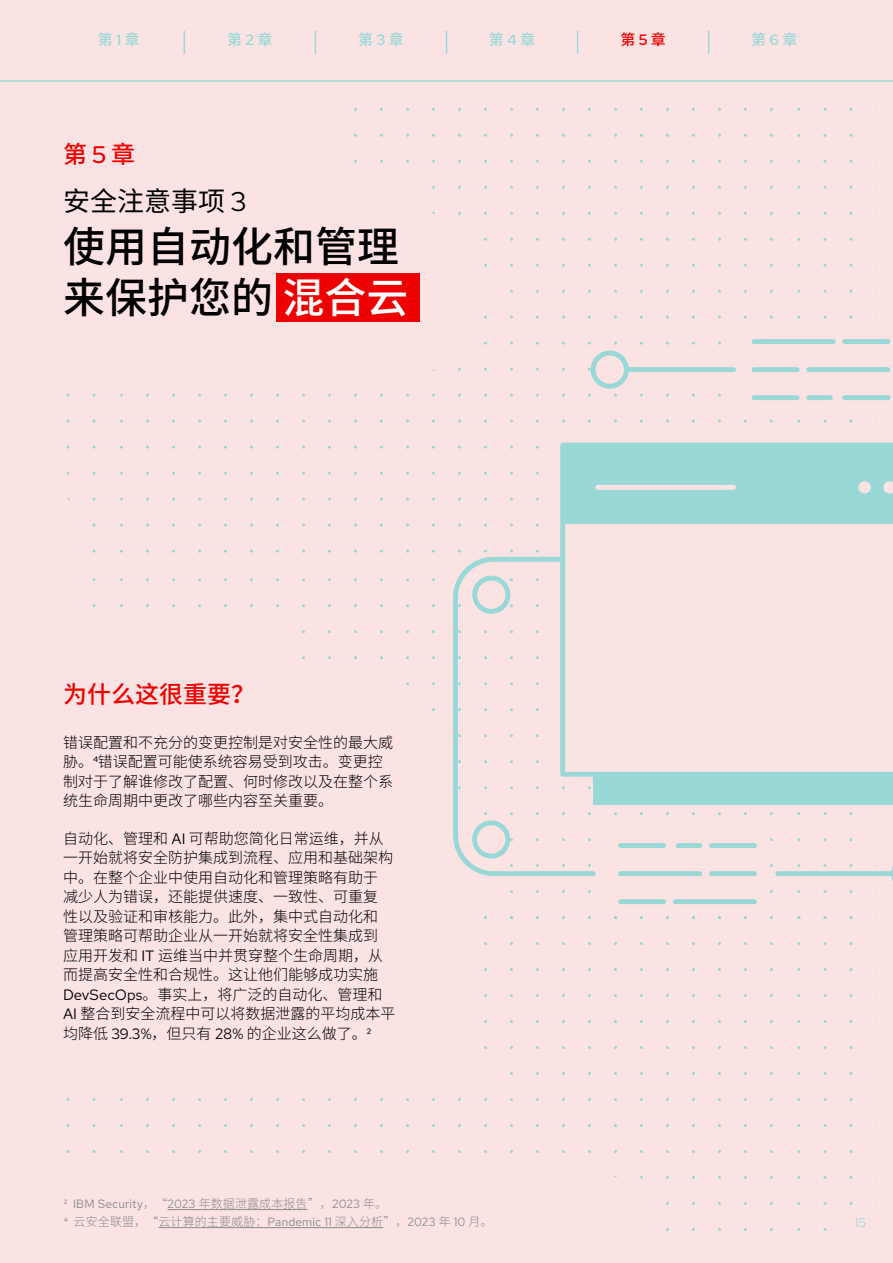
<style>
.page{position:relative;width:893px;height:1263px;background:#fff}
.page>*{position:absolute;margin:0;border:0;box-sizing:border-box;transform-origin:0 0}
.Main_-_Subhead_15_19{font:500 42px/50.4px "Noto Sans SC";color:#000}
.Text_Block_Callouts{font:27px "Noto Sans SC";color:#000}
.Small_Subhead{font:500 24px "Noto Sans SC";color:#e00}
.Chatper_Titles{font:500 24px "Noto Sans SC";color:#e00}
.Main_-_Body_copy{font:300 15px/19.5px "Noto Sans SC";color:#000}
.Main_-_Body_copy-2{font:500 15px "Noto Sans SC";color:#99d9d9}
.Main_-_Body_copy-3{font:500 15px "Noto Sans SC";color:#e00}
.t1{font:12.75px "Red Hat Text";color:#99d9d9}
.t2{font:300 12px "Noto Sans SC";letter-spacing:.01em;color:#8b8b8b}
.t3{font:12px "Red Hat Text";letter-spacing:.01em;color:#8b8b8b}
.s1{font-family:"Red Hat Text"}
.s2{font-family:"Red Hat Display"}
.s3{color:#fff}
.s4{font-family:"Red Hat Text";font-weight:400}
.s5{font-family:"Noto Sans SC";font-weight:300}
</style>
<div class="page">
<div style="left:0;top:0;width:893px;height:81px;background:#fce3e3"></div>
<svg style="left:184px;top:31px;width:1px;height:23px"></svg>
<svg style="left:315px;top:31px;width:1px;height:23px"></svg>
<svg style="left:446px;top:31px;width:1px;height:23px"></svg>
<svg style="left:577px;top:31px;width:1px;height:23px"></svg>
<svg style="left:708px;top:31px;width:1px;height:23px"></svg>
<div style="left:0;top:80px;width:893px;height:1183px;background:#fce3e3"></div>
<div style="left:0;top:89px;width:653px;height:1155px;background:#fce3e3"></div>
<div style="left:63px;top:725px;width:204px;height:36px;background:#fce3e3"></div>
<div style="left:63px;top:763px;width:357px;height:309px;background:#fce3e3"></div>
<div style="left:0;top:313px;width:385px;height:68px;background:#fce3e3;border-radius:18px"></div>
<div style="left:54px;top:271px;width:442px;height:42px;background:#fce3e3;border-radius:18px"></div>
<div style="left:54px;top:228px;width:367px;height:43px;background:#fce3e3;border-radius:18px"></div>
<div style="left:54px;top:179px;width:287px;height:51px;background:#fce3e3;border-radius:18px"></div>
<div style="left:54px;top:146px;width:139px;height:41px;background:#fce3e3;border-radius:18px"></div>
<div style="left:64px;top:1191px;width:577px;height:45px;background:#fce3e3"></div>
<hr style="left:167px;top:1209px;width:141px;height:1px;background:#8b8b8b">
<hr style="left:158px;top:1227px;width:225px;height:1px;background:#8b8b8b">
<div style="left:606px;top:831px;width:155px;height:77px;background:#fce3e3"></div>
<div style="left:276px;top:273px;width:144px;height:48px;background:#e00"></div>
<div style="left:745px;top:323px;width:148px;height:87px;background:#fce3e3"></div>
<svg style="left:453px;top:554px;width:440px;height:324px;background:#eae0e0"></svg>
<div style="left:778px;top:871px;width:115px;height:5px;background:#9ad8d8"></div>
<div style="left:560px;top:443px;width:333px;height:334px;background:#fce3e3"></div>
<div style="left:475px;top:578px;width:33px;height:33px;background:#fce3e3;border-radius:50%"></div>
<div style="left:472px;top:576px;width:38px;height:38px;border:5px solid #9ad8d8;border-radius:50%"></div>
<div style="left:475px;top:823px;width:33px;height:33px;background:#fce3e3;border-radius:50%"></div>
<div style="left:472px;top:820px;width:38px;height:38px;border:5px solid #9ad8d8;border-radius:50%"></div>
<div style="left:626px;top:367px;width:107px;height:5px;background:#9ad8d8"></div>
<svg style="left:891px;top:854px;width:2px;height:39px"></svg>
<div style="left:593px;top:353px;width:33px;height:33px;background:#fce3e3;border-radius:50%"></div>
<div style="left:591px;top:350px;width:38px;height:39px;border:5px solid #9ad8d8;border-radius:50%"></div>
<div style="left:621px;top:843px;width:43px;height:5px;background:#9ad8d8"></div>
<div style="left:621px;top:871px;width:79px;height:5px;background:#9ad8d8"></div>
<div style="left:711px;top:871px;width:44px;height:5px;background:#9ad8d8"></div>
<div style="left:675px;top:899px;width:80px;height:5px;background:#9ad8d8"></div>
<div style="left:621px;top:899px;width:43px;height:5px;background:#9ad8d8"></div>
<div style="left:711px;top:843px;width:44px;height:5px;background:#9ad8d8"></div>
<div style="left:678px;top:843px;width:22px;height:5px;background:#9ad8d8"></div>
<div style="left:845px;top:395px;width:43px;height:5px;background:#9ad8d8"></div>
<div style="left:809px;top:367px;width:79px;height:5px;background:#9ad8d8"></div>
<div style="left:754px;top:367px;width:43px;height:5px;background:#9ad8d8"></div>
<div style="left:754px;top:339px;width:79px;height:5px;background:#9ad8d8"></div>
<div style="left:845px;top:339px;width:43px;height:5px;background:#9ad8d8"></div>
<div style="left:754px;top:395px;width:43px;height:5px;background:#9ad8d8"></div>
<div style="left:809px;top:395px;width:21px;height:5px;background:#9ad8d8"></div>
<div style="left:563px;top:445px;width:330px;height:79px;background:#9ad8d8"></div>
<div style="left:598px;top:485px;width:135px;height:5px;background:#fce3e3"></div>
<div style="left:858px;top:481px;width:13px;height:12px;background:#fce3e3;border-radius:50%"></div>
<svg style="left:883px;top:481px;width:10px;height:12px"></svg>
<div style="left:840px;top:1208px;width:38px;height:37px;background:#fce3e3"></div>
<p class="Main_-_Body_copy-2" style="left:98px;top:31px;width:43px">第 <span class="s1">1</span> 章</p>
<p class="Main_-_Body_copy-2" style="left:227px;top:31px;width:47px">第 <span class="s1">2</span> 章</p>
<p class="Main_-_Body_copy-2" style="left:358px;top:31px;width:47px">第 <span class="s1">3</span> 章</p>
<p class="Main_-_Body_copy-2" style="left:489px;top:31px;width:48px">第 <span class="s1">4</span> 章</p>
<p class="Main_-_Body_copy-3" style="left:620px;top:31px;width:47px">第 <span class="s1">5</span> 章</p>
<p class="Main_-_Body_copy-2" style="left:751px;top:31px;width:48px">第 <span class="s1">6</span> 章</p>
<p class="Chatper_Titles" style="left:63px;top:141px;width:74px">第 <span class="s2">5</span> 章</p>
<p class="Text_Block_Callouts" style="left:63px;top:186px;width:185px">安全注意事项 <span class="s2">3</span></p>
<p class="Main_-_Subhead_15_19" style="left:63px;top:223px;width:347px">使用自动化和管理来保护您的<span class="s3">混合云</span></p>
<p class="Small_Subhead" style="left:63px;top:681px;width:194px">为什么这很重要？</p>
<p class="Main_-_Body_copy" style="left:63px;top:732px;width:331px">错误配置和不充分的变更控制是对安全性的最大威胁。<span class="s4">⁴</span>错误配置可能使系统容易受到攻击。变更控制对于了解谁修改了配置、何时修改以及在整个系统生命周期中更改了哪些内容至关重要。</p>
<p class="Main_-_Body_copy" style="left:63px;top:828px;width:334px">自动化、管理和 <span class="s4">AI</span> 可帮助您简化日常运维，并从一开始就将安全防护集成到流程、应用和基础架构中。在整个企业中使用自动化和管理策略有助于减少人为错误，还能提供速度、一致性、可重复性以及验证和审核能力。此外，集中式自动化和管理策略可帮助企业从一开始就将安全性集成到应用开发和 <span class="s4">IT</span> 运维当中并贯穿整个生命周期，从而提高安全性和合规性。这让他们能够成功实施<br><span class="s4">DevSecOps</span>。事实上，将广泛的自动化、管理和<br><span class="s4">AI</span> 整合到安全流程中可以将数据泄露的平均成本平均降低 <span class="s4">39.3%</span>，但只有 <span class="s4">28%</span> 的企业这么做了。<span class="s4">²</span></p>
<p class="t3" style="left:64px;top:1196px;width:325px">² IBM Security<span class="s5">，“</span>2023 <span class="s5">年数据泄露成本报告”，</span>2023 <span class="s5">年。</span></p>
<p class="t2" style="left:64px;top:1215px;width:430px"><span class="s4">⁴</span> 云安全联盟，“云计算的主要威胁：<span class="s4">Pandemic 11</span> 深入分析”，<span class="s4">2023</span> 年 <span class="s4">10</span> 月。</p>
<p class="t1" style="left:855px;top:1214px;width:13px">15</p>
</div>
